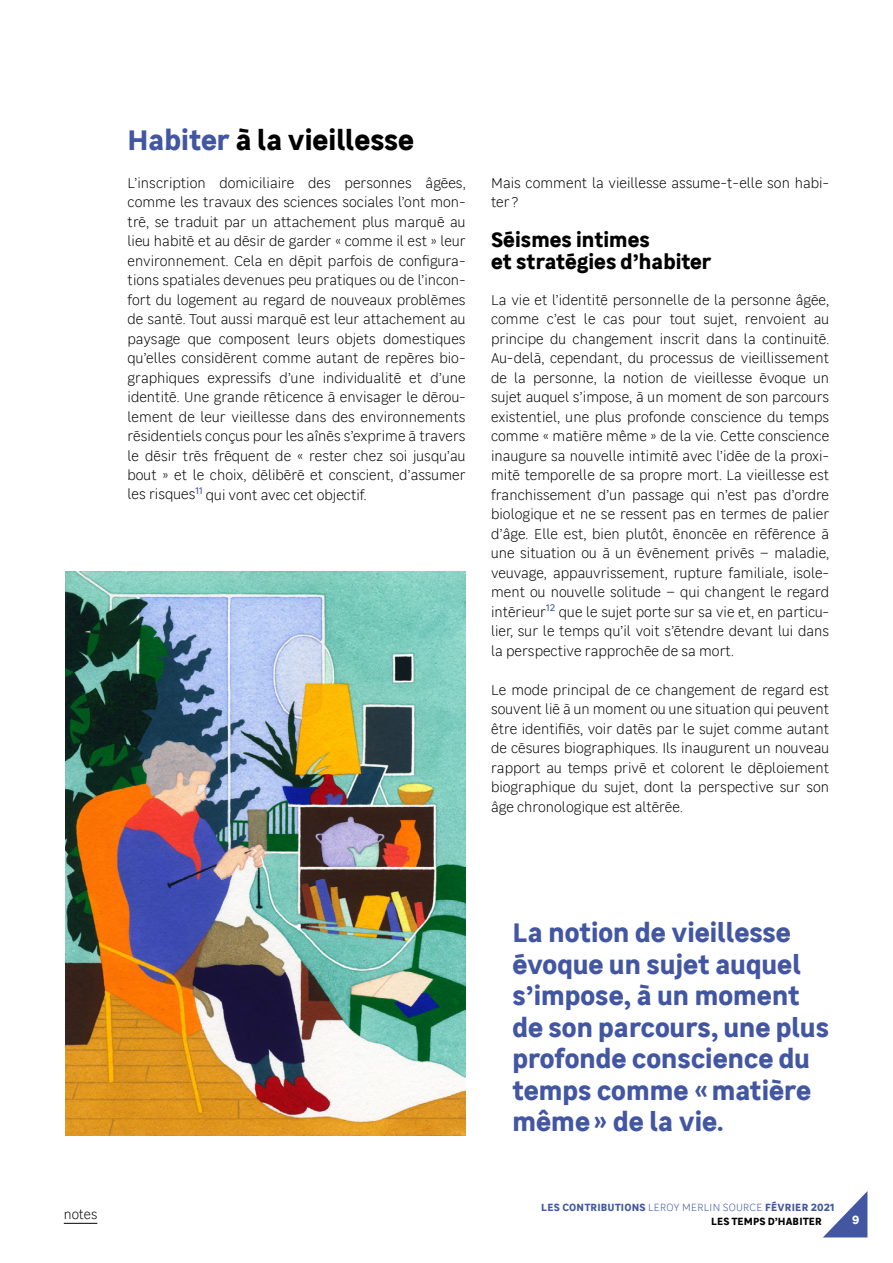
<style>
.page{position:relative;width:893px;height:1263px;background:#fff}
.page>*{position:absolute;margin:0;border:0;box-sizing:border-box;transform-origin:0 0}
.t1{font:700 28.5px "Leroy Merlin Sans";color:#000}
.t2{font:700 27px/31.5px "Leroy Merlin Sans";color:#4256a2}
.t3{font:700 21px/22.5px "Leroy Merlin Sans";color:#000}
.t4{font:300 14.25px/19.5px "Leroy Merlin Sans";color:#000;text-align:justify}
.t5{font:300 13.5px "Leroy Merlin Sans";color:#000}
.t6{font:700 12px "Leroy Merlin Sans";color:#fff}
.t7{font:700 10.5px/13.5px "Leroy Merlin Sans";letter-spacing:.01em;color:#4256a2}
.s1{color:#4256a2}
.s2{font-weight:300}
.s3{color:#000}
</style>
<div class="page">
<svg style="left:823px;top:1191px;width:44px;height:46px"></svg>
<hr style="left:64px;top:1223px;width:33px;height:1px;background:#000">
<img style="left:66px;top:572px;width:400px;height:563px">
<h1 class="t1" style="left:128px;top:117px;width:288px"><span class="s1">Habiter</span> à la vieillesse</h1>
<p class="t4" style="left:128px;top:172px;width:340px">L’inscription domiciliaire des personnes âgées, comme les travaux des sciences sociales l’ont mon&shy;tré, se traduit par un attachement plus marqué au lieu habité et au désir de garder « comme il est » leur environnement. Cela en dépit parfois de configura&shy;tions spatiales devenues peu pratiques ou de l’incon&shy;fort du logement au regard de nouveaux problèmes de santé. Tout aussi marqué est leur attachement au paysage que composent leurs objets domestiques qu’elles considèrent comme autant de repères bio&shy;graphiques expressifs d’une individualité et d’une identité. Une grande réticence à envisager le dérou&shy;lement de leur vieillesse dans des environnements résidentiels conçus pour les aînés s’exprime à travers le désir très fréquent de « rester chez soi jusqu’au bout » et le choix, délibéré et conscient, d’assumer les risques<sup>11</sup> qui vont avec cet objectif.</p>
<p class="t4" style="left:491px;top:172px;width:340px">Mais comment la vieillesse assume-t-elle son habi&shy;ter ?</p>
<h3 class="t3" style="left:491px;top:227px;width:222px">Séismes intimes<br>et stratégies d’habiter</h3>
<p class="t4" style="left:491px;top:289px;width:340px">La vie et l’identité personnelle de la personne âgée, comme c’est le cas pour tout sujet, renvoient au principe du changement inscrit dans la continuité.<br>Au-delà, cependant, du processus de vieillissement de la personne, la notion de vieillesse évoque un sujet auquel s’impose, à un moment de son parcours existentiel, une plus profonde conscience du temps comme « matière même » de la vie. Cette conscience inaugure sa nouvelle intimité avec l’idée de la proxi&shy;mité temporelle de sa propre mort. La vieillesse est franchissement d’un passage qui n’est pas d’ordre biologique et ne se ressent pas en termes de palier d’âge. Elle est, bien plutôt, énoncée en référence à une situation ou à un événement privés – maladie, veuvage, appauvrissement, rupture familiale, isole&shy;ment ou nouvelle solitude – qui changent le regard intérieur<sup>12</sup> que le sujet porte sur sa vie et, en particu&shy;lier, sur le temps qu’il voit s’étendre devant lui dans la perspective rapprochée de sa mort.</p>
<p class="t4" style="left:491px;top:679px;width:340px">Le mode principal de ce changement de regard est souvent lié à un moment ou une situation qui peuvent être identifiés, voir datés par le sujet comme autant de césures biographiques. Ils inaugurent un nouveau rapport au temps privé et colorent le déploiement biographique du sujet, dont la perspective sur son âge chronologique est altérée.</p>
<p class="t5" style="left:64px;top:1205px;width:35px">notes</p>
<h2 class="t2" style="left:512px;top:915px;width:318px">La notion de vieillesse évoque un sujet auquel s’impose, à un moment de son parcours, une plus profonde conscience du temps comme « matière même » de la vie.</h2>
<p class="t7" style="left:711px;top:1200px;width:125px;text-indent:-170px">LES CONTRIBUTIONS <span class="s2">LEROY MERLIN SOURCE</span> FÉVRIER 2021<br><span class="s3">LES TEMPS D’HABITER</span></p>
<p class="t6" style="left:852px;top:1211px;width:9px">9</p>
</div>
